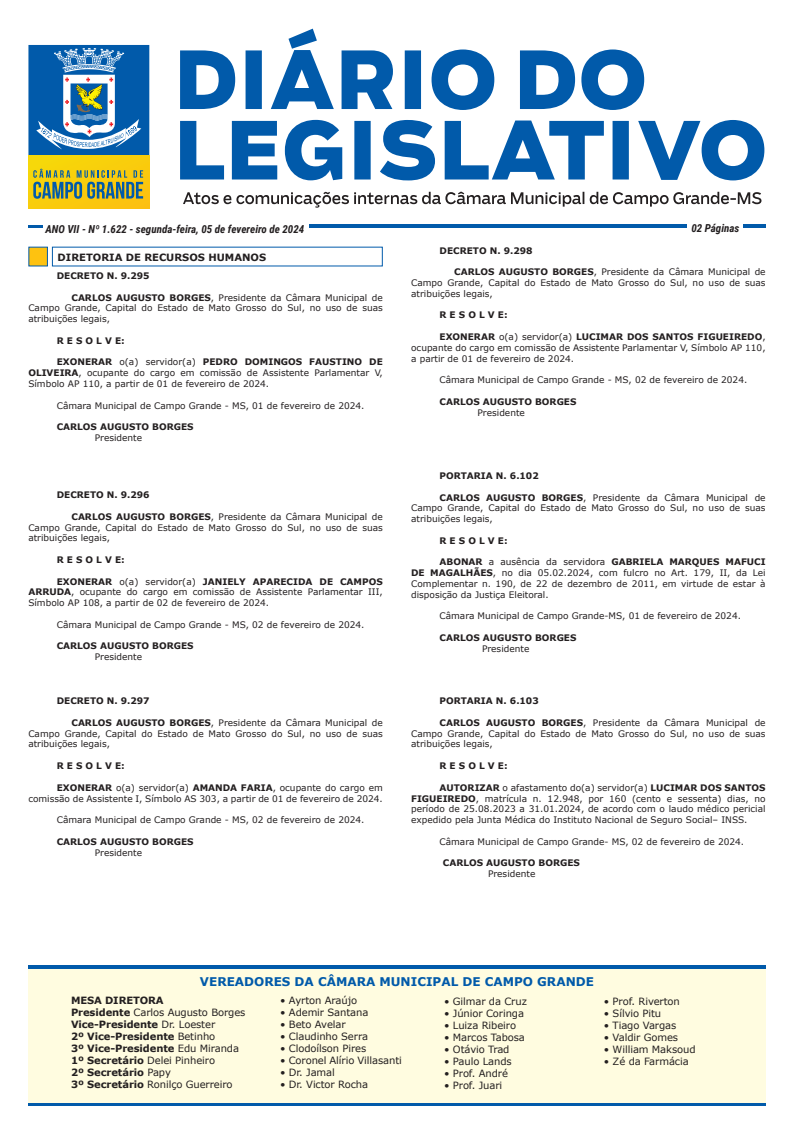
<style>
.page{position:relative;width:794px;height:1134px;background:#fff}
.page>*{position:absolute;margin:0;border:0;box-sizing:border-box;transform-origin:0 0}
.t1{font:700 12px "Verdana";color:#015aaa}
.t2{font:italic 700 11px "Roboto Condensed";color:#231f20}
.t3{font:10px "Verdana";letter-spacing:-.01em;color:#231f20}
.Título_Seção{font:700 10px/12px "Verdana";letter-spacing:-.01em;color:#231f20}
.t4{font:9px/10.8px "Verdana";color:#231f20;text-align:justify}
.t5{font:700 9px "Verdana";color:#231f20}
.s1{font-weight:700}
.s2{font-weight:400}
</style>
<div class="page">
<svg style="left:180px;top:29px;width:584px;height:151px"></svg>
<svg style="left:183px;top:192px;width:578px;height:16px"></svg>
<div style="left:29px;top:155px;width:120px;height:53px;background:#f9ce0c"></div>
<svg style="left:33px;top:169px;width:110px;height:30px"></svg>
<svg style="left:28px;top:45px;width:121px;height:110px;background:#3e80b7"></svg>
<hr style="left:28px;top:225px;width:14px;height:3px;background:#015aaa">
<hr style="left:309px;top:224px;width:377px;height:3px;background:#015aaa">
<hr style="left:743px;top:224px;width:22px;height:3px;background:#015aaa">
<div style="left:28px;top:965px;width:737px;height:138px;background:#fffce0"></div>
<hr style="left:28px;top:965px;width:737px;height:3px;background:#015aaa">
<hr style="left:28px;top:1103px;width:737px;height:3px;background:#015aaa">
<div style="left:28px;top:247px;width:20px;height:19px;background:#fec210"></div>
<p class="t2" style="left:45px;top:221px;width:260px">ANO VII - Nº 1.622 - segunda-feira, 05 de fevereiro de 2024</p>
<p class="t2" style="left:691px;top:221px;width:50px">02 Páginas</p>
<p class="Título_Seção" style="left:58px;top:251px;width:210px">DIRETORIA DE RECURSOS HUMANOS</p>
<p class="t5" style="left:57px;top:269px;width:94px">DECRETO N. 9.295</p>
<p class="t4" style="left:28px;top:292px;width:356px;text-indent:43px"><span class="s1">CARLOS AUGUSTO BORGES</span>, Presidente da Câmara Municipal de Campo Grande, Capital do Estado de Mato Grosso do Sul, no uso de suas atribuições legais,</p>
<p class="t5" style="left:57px;top:334px;width:70px">R E S O L V E:</p>
<p class="t4" style="left:28px;top:357px;width:356px;text-indent:28px"><span class="s1">EXONERAR</span> o(a) servidor(a) <span class="s1">PEDRO DOMINGOS FAUSTINO DE OLIVEIRA</span>, ocupante do cargo em comissão de Assistente Parlamentar V, Símbolo AP 110, a partir de 01 de fevereiro de 2024.</p>
<p class="t4" style="left:57px;top:400px;width:309px">Câmara Municipal de Campo Grande - MS, 01 de fevereiro de 2024.</p>
<p class="t5" style="left:57px;top:421px;width:138px">CARLOS AUGUSTO BORGES</p>
<p class="t4" style="left:95px;top:432px;width:49px">Presidente</p>
<p class="t5" style="left:57px;top:489px;width:94px">DECRETO N. 9.296</p>
<p class="t4" style="left:28px;top:511px;width:356px;text-indent:43px"><span class="s1">CARLOS AUGUSTO BORGES</span>, Presidente da Câmara Municipal de Campo Grande, Capital do Estado de Mato Grosso do Sul, no uso de suas atribuições legais,</p>
<p class="t5" style="left:57px;top:553px;width:70px">R E S O L V E:</p>
<p class="t4" style="left:28px;top:576px;width:356px;text-indent:28px"><span class="s1">EXONERAR</span> o(a) servidor(a) <span class="s1">JANIELY APARECIDA DE CAMPOS ARRUDA</span>, ocupante do cargo em comissão de Assistente Parlamentar III, Símbolo AP 108, a partir de 02 de fevereiro de 2024.</p>
<p class="t4" style="left:57px;top:619px;width:309px">Câmara Municipal de Campo Grande - MS, 02 de fevereiro de 2024.</p>
<p class="t5" style="left:57px;top:640px;width:138px">CARLOS AUGUSTO BORGES</p>
<p class="t4" style="left:95px;top:651px;width:49px">Presidente</p>
<p class="t5" style="left:57px;top:695px;width:94px">DECRETO N. 9.297</p>
<p class="t4" style="left:28px;top:717px;width:356px;text-indent:43px"><span class="s1">CARLOS AUGUSTO BORGES</span>, Presidente da Câmara Municipal de Campo Grande, Capital do Estado de Mato Grosso do Sul, no uso de suas atribuições legais,</p>
<p class="t5" style="left:57px;top:759px;width:70px">R E S O L V E:</p>
<p class="t4" style="left:28px;top:782px;width:356px;text-align:right"><span class="s1">EXONERAR</span> o(a) servidor(a) <span class="s1">AMANDA FARIA</span>, ocupante do cargo em comissão de Assistente I, Símbolo AS 303, a partir de 01 de fevereiro de 2024.</p>
<p class="t4" style="left:57px;top:814px;width:309px">Câmara Municipal de Campo Grande - MS, 02 de fevereiro de 2024.</p>
<p class="t5" style="left:57px;top:835px;width:138px">CARLOS AUGUSTO BORGES</p>
<p class="t4" style="left:95px;top:847px;width:49px">Presidente</p>
<p class="t5" style="left:439px;top:244px;width:94px">DECRETO N. 9.298</p>
<p class="t4" style="left:411px;top:266px;width:356px;text-indent:43px"><span class="s1">CARLOS AUGUSTO BORGES</span>, Presidente da Câmara Municipal de Campo Grande, Capital do Estado de Mato Grosso do Sul, no uso de suas atribuições legais,</p>
<p class="t5" style="left:439px;top:309px;width:70px">R E S O L V E:</p>
<p class="t4" style="left:411px;top:331px;width:356px;text-indent:28px"><span class="s1">EXONERAR</span> o(a) servidor(a) <span class="s1">LUCIMAR DOS SANTOS FIGUEIREDO</span>, ocupante do cargo em comissão de Assistente Parlamentar V, Símbolo AP 110, a partir de 01 de fevereiro de 2024.</p>
<p class="t4" style="left:439px;top:374px;width:309px">Câmara Municipal de Campo Grande - MS, 02 de fevereiro de 2024.</p>
<p class="t5" style="left:439px;top:395px;width:138px">CARLOS AUGUSTO BORGES</p>
<p class="t4" style="left:477px;top:407px;width:49px">Presidente</p>
<p class="t5" style="left:439px;top:469px;width:101px">PORTARIA N. 6.102</p>
<p class="t4" style="left:411px;top:492px;width:356px;text-indent:28px"><span class="s1">CARLOS AUGUSTO BORGES</span>, Presidente da Câmara Municipal de Campo Grande, Capital do Estado de Mato Grosso do Sul, no uso de suas atribuições legais,</p>
<p class="t5" style="left:439px;top:534px;width:70px">R E S O L V E:</p>
<p class="t4" style="left:411px;top:556px;width:356px;text-indent:28px"><span class="s1">ABONAR</span> a ausência da servidora <span class="s1">GABRIELA MARQUES MAFUCI DE MAGALHÃES</span>, no dia 05.02.2024, com fulcro no Art. 179, II, da Lei Complementar n. 190, de 22 de dezembro de 2011, em virtude de estar à disposição da Justiça Eleitoral.</p>
<p class="t4" style="left:439px;top:610px;width:303px">Câmara Municipal de Campo Grande-MS, 01 de fevereiro de 2024.</p>
<p class="t5" style="left:439px;top:631px;width:138px">CARLOS AUGUSTO BORGES</p>
<p class="t4" style="left:482px;top:643px;width:49px">Presidente</p>
<p class="t5" style="left:439px;top:695px;width:101px">PORTARIA N. 6.103</p>
<p class="t4" style="left:411px;top:717px;width:356px;text-indent:28px"><span class="s1">CARLOS AUGUSTO BORGES</span>, Presidente da Câmara Municipal de Campo Grande, Capital do Estado de Mato Grosso do Sul, no uso de suas atribuições legais,</p>
<p class="t5" style="left:439px;top:759px;width:70px">R E S O L V E:</p>
<p class="t4" style="left:411px;top:782px;width:356px;text-indent:28px"><span class="s1">AUTORIZAR</span> o afastamento do(a) servidor(a) <span class="s1">LUCIMAR DOS SANTOS FIGUEIREDO</span>, matrícula n. 12.948, por 160 (cento e sessenta) dias, no período de 25.08.2023 a 31.01.2024, de acordo com o laudo médico pericial expedido pela Junta Médica do Instituto Nacional de Seguro Social– INSS.</p>
<p class="t4" style="left:439px;top:836px;width:306px">Câmara Municipal de Campo Grande- MS, 02 de fevereiro de 2024.</p>
<p class="t5" style="left:443px;top:857px;width:138px">CARLOS AUGUSTO BORGES</p>
<p class="t4" style="left:488px;top:868px;width:49px">Presidente</p>
<h1 class="t1" style="left:200px;top:973px;width:395px">VEREADORES DA CÂMARA MUNICIPAL DE CAMPO GRANDE</h1>
<p class="Título_Seção" style="left:71px;top:994px;width:176px">MESA DIRETORA<br>Presidente <span class="s2">Carlos Augusto Borges<br></span>Vice-Presidente <span class="s2">Dr. Loester<br></span>2º Vice-Presidente <span class="s2">Betinho<br></span>3º Vice-Presidente <span class="s2">Edu Miranda<br></span>1º Secretário <span class="s2">Delei Pinheiro<br></span>2º Secretário <span class="s2">Papy<br></span>3º Secretário <span class="s2">Ronilço Guerreiro</span></p>
<p class="t3" style="left:280px;top:994px;width:78px">• Ayrton Araújo</p>
<p class="t3" style="left:444px;top:994px;width:84px">• Gilmar da Cruz</p>
<p class="t3" style="left:444px;top:1006px;width:81px">• Júnior Coringa</p>
<p class="t3" style="left:444px;top:1018px;width:73px">• Luiza Ribeiro</p>
<p class="t3" style="left:444px;top:1030px;width:82px">• Marcos Tabosa</p>
<p class="t3" style="left:444px;top:1042px;width:67px">• Otávio Trad</p>
<p class="t3" style="left:444px;top:1054px;width:69px">• Paulo Lands</p>
<p class="t3" style="left:444px;top:1066px;width:65px">• Prof. André</p>
<p class="t3" style="left:444px;top:1078px;width:60px">• Prof. Juari</p>
<p class="t3" style="left:280px;top:1006px;width:90px">• Ademir Santana</p>
<p class="t3" style="left:280px;top:1018px;width:67px">• Beto Avelar</p>
<p class="t3" style="left:280px;top:1030px;width:89px">• Claudinho Serra</p>
<p class="t3" style="left:280px;top:1042px;width:88px">• Clodoílson Pires</p>
<p class="t3" style="left:280px;top:1054px;width:123px">• Coronel Alírio Villasanti</p>
<p class="t3" style="left:280px;top:1066px;width:56px">• Dr. Jamal</p>
<p class="t3" style="left:280px;top:1078px;width:89px">• Dr. Victor Rocha</p>
<p class="t3" style="left:604px;top:994px;width:78px">• Prof. Riverton</p>
<p class="t3" style="left:604px;top:1006px;width:59px">• Sílvio Pitu</p>
<p class="t3" style="left:604px;top:1018px;width:74px">• Tiago Vargas</p>
<p class="t3" style="left:604px;top:1030px;width:76px">• Valdir Gomes</p>
<p class="t3" style="left:604px;top:1042px;width:93px">• William Maksoud</p>
<p class="t3" style="left:604px;top:1054px;width:86px">• Zé da Farmácia</p>
</div>
